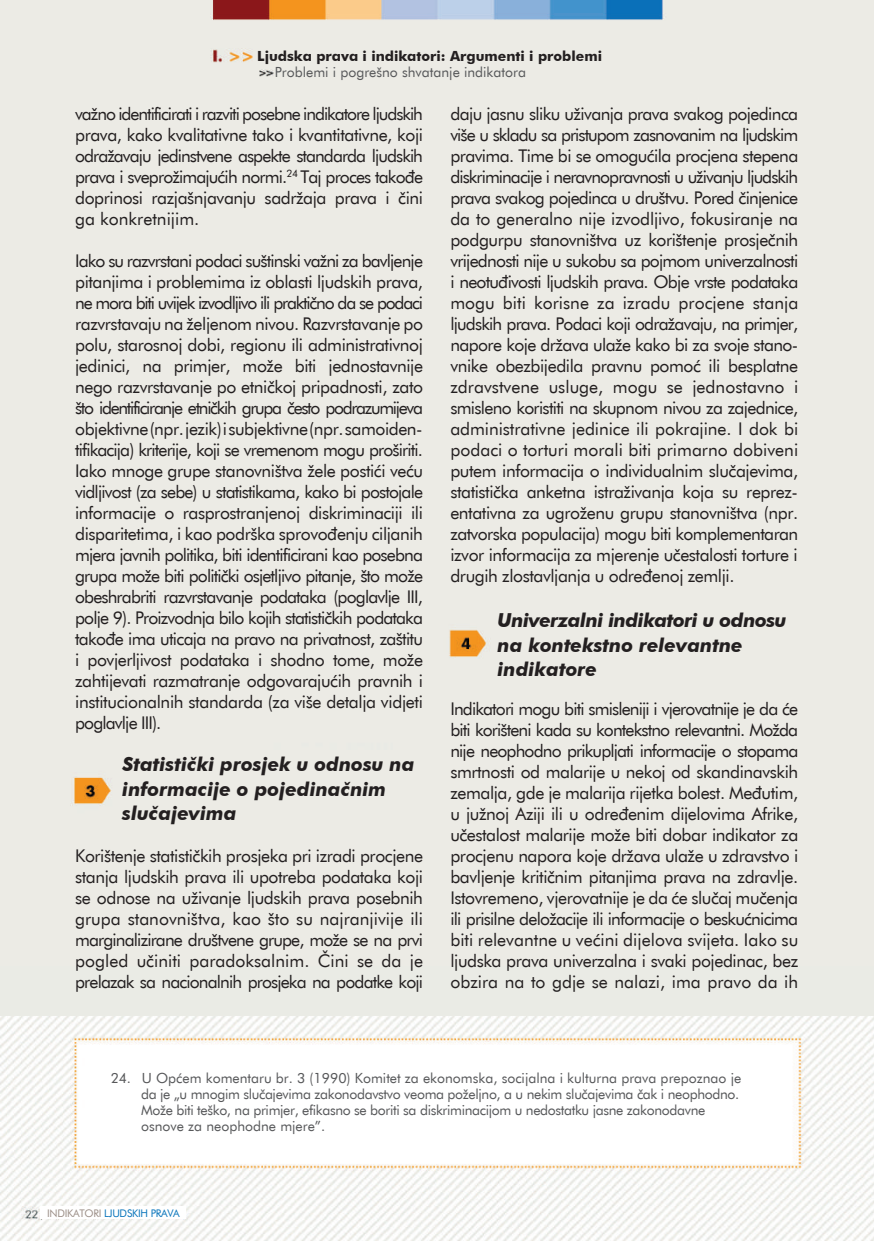
<style>
.page{position:relative;width:874px;height:1241px;background:#fff}
.page>*{position:absolute;margin:0;border:0;box-sizing:border-box;transform-origin:0 0}
.t1{font:italic 700 19.25px/24.5px "Futura BT";color:#231f20}
.t2{font:17.5px/21px "Futura BT";letter-spacing:-.025em;color:#231f20;text-align:justify}
.t3{font:14px/15.8px "Futura BT";letter-spacing:-.025em;color:#57585a}
.t4{font:700 14px "Futura BT";color:#231f20}
.t5{font:14px "Futura BT";color:#57585a}
.t6{font:10.5px "Futura BT";color:#0673ba}
.t7{font:10.5px "Futura BT";color:#9b8e86}
</style>
<div class="page">
<img style="left:0;top:0;width:873px;height:1240px">
<div style="left:0;top:966px;width:873px;height:49px;background:#eaebe5"></div>
<div style="left:41px;top:1206px;width:145px;height:12px;background:#fff"></div>
<p class="t4" style="left:257px;top:48px;width:346px">Ljudska prava i indikatori: Argumenti i problemi</p>
<p class="t5" style="left:275px;top:63px;width:252px">Problemi i pogrešno shvatanje indikatora</p>
<p class="t2" style="left:75px;top:103px;width:349px">važno identificirati i razviti posebne indikatore ljudskih prava, kako kvalitativne tako i kvantitativne, koji odražavaju jedinstvene aspekte standarda ljudskih prava i sveprožimajućih normi.<sup>24</sup> Taj proces takođe doprinosi razjašnjavanju sadržaja prava i čini ga konkretnijim.</p>
<p class="t2" style="left:75px;top:250px;width:349px">Iako su razvrstani podaci suštinski važni za bavljenje pitanjima i problemima iz oblasti ljudskih prava, ne mora biti uvijek izvodljivo ili praktično da se podaci razvrstavaju na željenom nivou. Razvrstavanje po polu, starosnoj dobi, regionu ili administrativnoj jedinici, na primjer, može biti jednostavnije nego razvrstavanje po etničkoj pripadnosti, zato što identificiranje etničkih grupa često podrazumijeva objektivne (npr. jezik) i subjektivne (npr. samoiden&shy;tifikacija) kriterije, koji se vremenom mogu proširiti.<br>Iako mnoge grupe stanovništva žele postići veću vidljivost (za sebe) u statistikama, kako bi postojale informacije o rasprostranjenoj diskriminaciji ili disparitetima, i kao podrška sprovođenju ciljanih mjera javnih politika, biti identificirani kao posebna grupa može biti politički osjetljivo pitanje, što može obeshrabriti razvrstavanje podataka (poglavlje III, polje 9). Proizvodnja bilo kojih statističkih podataka takođe ima uticaja na pravo na privatnost, zaštitu i povjerljivost podataka i shodno tome, može zahtijevati razmatranje odgovarajućih pravnih i institucionalnih standarda (za više detalja vidjeti poglavlje III).</p>
<p class="t1" style="left:122px;top:751px;width:293px">Statistički prosjek u odnosu na informacije o pojedinačnim slučajevima</p>
<p class="t2" style="left:75px;top:845px;width:349px">Korištenje statističkih prosjeka pri izradi procjene stanja ljudskih prava ili upotreba podataka koji se odnose na uživanje ljudskih prava posebnih grupa stanovništva, kao što su najranjivije ili marginalizirane društvene grupe, može se na prvi pogled učiniti paradoksalnim. Čini se da je prelazak sa nacionalnih prosjeka na podatke koji</p>
<p class="t2" style="left:450px;top:103px;width:349px">daju jasnu sliku uživanja prava svakog pojedinca više u skladu sa pristupom zasnovanim na ljudskim pravima. Time bi se omogućila procjena stepena diskriminacije i neravnopravnosti u uživanju ljudskih prava svakog pojedinca u društvu. Pored činjenice da to generalno nije izvodljivo, fokusiranje na podgurpu stanovništva uz korištenje prosječnih vrijednosti nije u sukobu sa pojmom univerzalnosti i neotuđivosti ljudskih prava. Obje vrste podataka mogu biti korisne za izradu procjene stanja ljudskih prava. Podaci koji odražavaju, na primjer, napore koje država ulaže kako bi za svoje stano&shy;vnike obezbijedila pravnu pomoć ili besplatne zdravstvene usluge, mogu se jednostavno i smisleno koristiti na skupnom nivou za zajednice, administrativne jedinice ili pokrajine. I dok bi podaci o torturi morali biti primarno dobiveni putem informacija o individualnim slučajevima, statistička anketna istraživanja koja su reprez&shy;entativna za ugroženu grupu stanovništva (npr. zatvorska populacija) mogu biti komplementaran izvor informacija za mjerenje učestalosti torture i drugih zlostavljanja u određenoj zemlji.</p>
<p class="t1" style="left:497px;top:608px;width:290px">Univerzalni indikatori u odnosu na kontekstno relevantne indikatore</p>
<p class="t2" style="left:450px;top:698px;width:349px">Indikatori mogu biti smisleniji i vjerovatnije je da će biti korišteni kada su kontekstno relevantni. Možda nije neophodno prikupljati informacije o stopama smrtnosti od malarije u nekoj od skandinavskih zemalja, gde je malarija rijetka bolest. Međutim, u južnoj Aziji ili u određenim dijelovima Afrike, učestalost malarije može biti dobar indikator za procjenu napora koje država ulaže u zdravstvo i bavljenje kritičnim pitanjima prava na zdravlje.<br>Istovremeno, vjerovatnije je da će slučaj mučenja ili prisilne deložacije ili informacije o beskućnicima biti relevantne u većini dijelova svijeta. Iako su ljudska prava univerzalna i svaki pojedinac, bez obzira na to gdje se nalazi, ima pravo da ih</p>
<p class="t3" style="left:141px;top:1070px;width:601px;text-indent:-30px">24. U Općem komentaru br. 3 (1990) Komitet za ekonomska, socijalna i kulturna prava prepoznao je da je „u mnogim slučajevima zakonodavstvo veoma poželjno, a u nekim slučajevima čak i neophodno.<br>Može biti teško, na primjer, efikasno se boriti sa diskriminacijom u nedostatku jasne zakonodavne osnove za neophodne mjere”.</p>
<p class="t7" style="left:47px;top:1206px;width:24px">indikatori</p>
<p class="t6" style="left:104px;top:1206px;width:29px">Lju dskih</p>
<p class="t6" style="left:151px;top:1206px;width:7px">prava</p>
</div>
